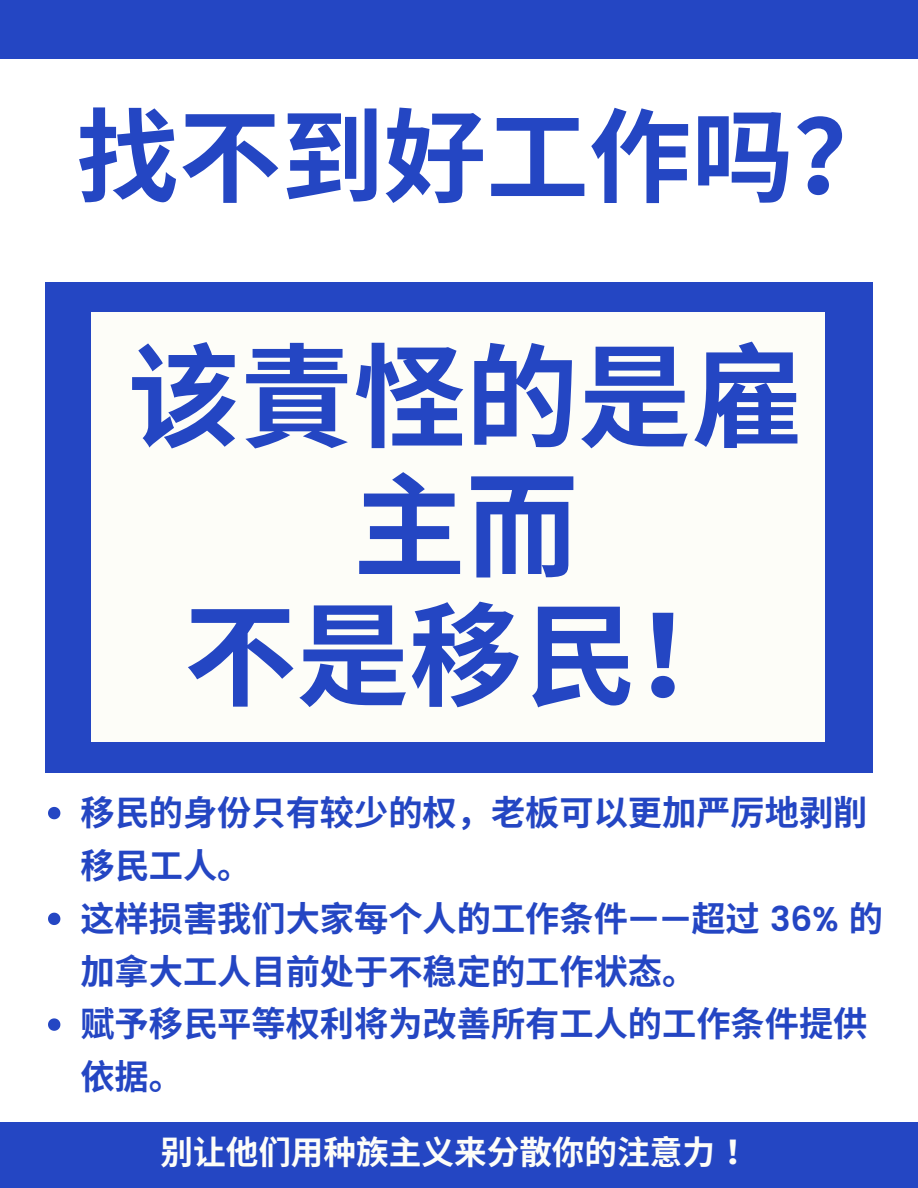
<style>
.page{position:relative;width:918px;height:1188px;background:#fff}
.page>*{position:absolute;margin:0;border:0;box-sizing:border-box;transform-origin:0 0}
.t1{font:700 112.65px/129.3px "Noto Sans CJ Ksc";color:#2446c3;text-align:center}
.t2{font:700 102.45px "Noto Sans CJ Ksc";color:#2446c3}
.t3{font:700 34.2px/52.8px "Noto Sans CJ Ksc";color:#2446c3}
.t4{font:700 32.7px "Noto Sans CJ Ksc";color:#fdfdf8}
.s1{font-family:"Poppins";font-weight:600}
</style>
<div class="page">
<div style="left:0;top:0;width:918px;height:58px;background:#2446c3"></div>
<div style="left:0;top:1122px;width:918px;height:66px;background:#2446c3"></div>
<div style="left:45px;top:282px;width:828px;height:491px;background:#2446c3"></div>
<div style="left:92px;top:312px;width:733px;height:430px;background:#fdfdf8"></div>
<svg style="left:48px;top:807px;width:12px;height:12px"></svg>
<svg style="left:48px;top:913px;width:12px;height:12px"></svg>
<svg style="left:48px;top:1018px;width:12px;height:13px"></svg>
<p class="t2" style="left:76px;top:75px;width:822px">找不到好工作吗？</p>
<h1 class="t1" style="left:128px;top:326px;width:678px">该責怪的是雇主而<br>不是移民！</h1>
<p class="t3" style="left:80px;top:784px;width:789px">移民的身份只有较少的权，老板可以更加严厉地剥削移民工人。</p>
<p class="t3" style="left:80px;top:890px;width:804px">这样损害我们大家每个人的工作条件<span class="s1">——</span>超过 <span class="s1">36%</span> 的加拿大工人目前处于不稳定的工作状态。</p>
<p class="t3" style="left:80px;top:996px;width:789px">赋予移民平等权利将为改善所有工人的工作条件提供依据。</p>
<h1 class="t4" style="left:160px;top:1126px;width:599px">别让他们用种族主义来分散你的注意力！</h1>
</div>
